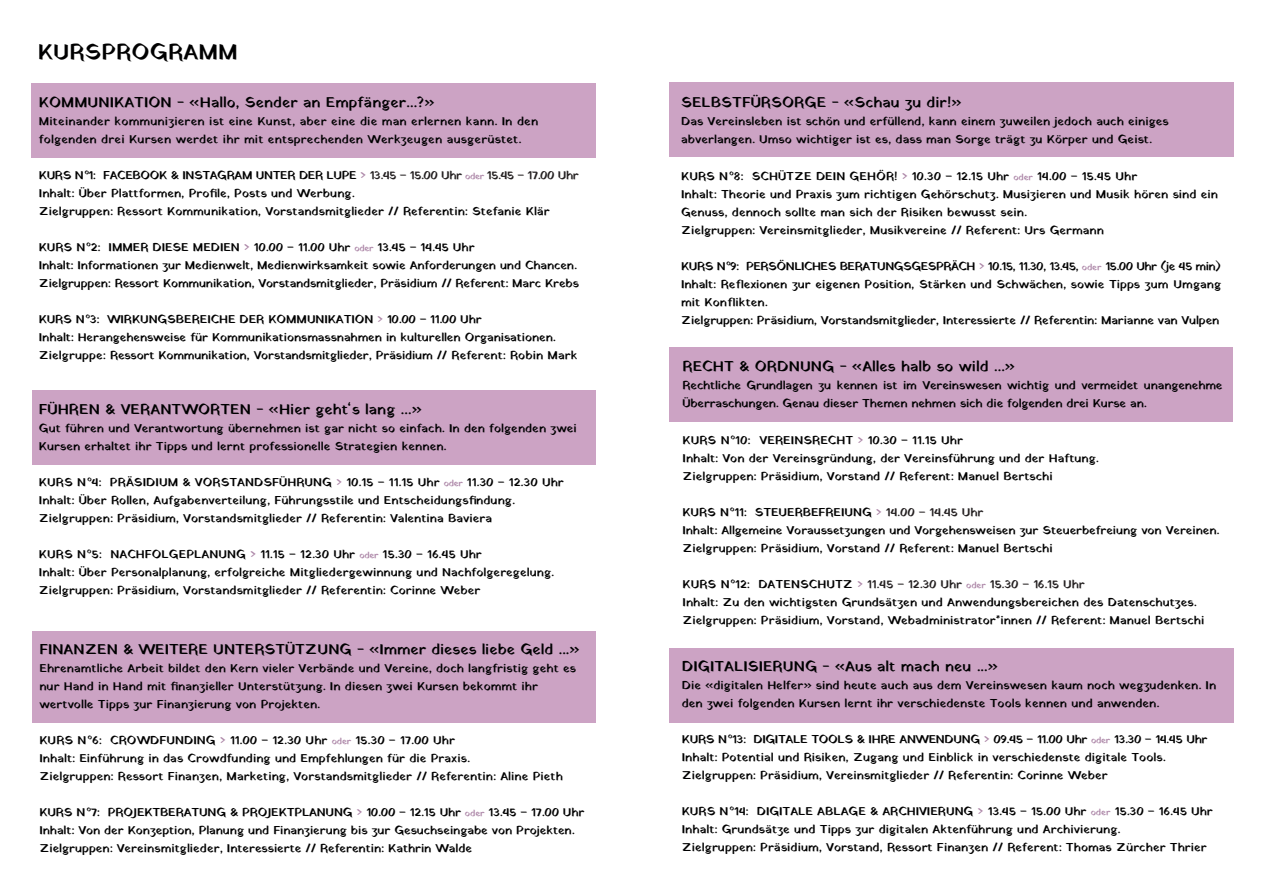
<style>
.page{position:relative;width:1263px;height:893px;background:#fff}
.page>*{position:absolute;margin:0;border:0;box-sizing:border-box;transform-origin:0 0}
.t1{font:22.5px "Yatra One";color:#000001}
.t2{font:15px "Yatra One";color:#000001}
.t3{font:12px/18px "Yatra One";color:#000001}
.s1{color:#ad87a8}
.s2{color:#231f20}
.s3{font-size:9px;color:#ad87a8}
</style>
<div class="page">
<div style="left:31px;top:83px;width:565px;height:75px;background:#cca3c4"></div>
<div style="left:669px;top:82px;width:565px;height:75px;background:#cca3c4"></div>
<div style="left:669px;top:347px;width:564px;height:75px;background:#cca3c4"></div>
<div style="left:32px;top:631px;width:564px;height:92px;background:#cca3c4"></div>
<div style="left:32px;top:390px;width:564px;height:75px;background:#cca3c4"></div>
<div style="left:669px;top:648px;width:564px;height:75px;background:#cca3c4"></div>
<h1 class="t1" style="left:38px;top:37px;width:202px">KURSPROGRAMM</h1>
<p class="t2" style="left:39px;top:92px;width:397px">KOMMUNIKATION - «Hallo, Sender an Empfänger...?»</p>
<p class="t3" style="left:39px;top:113px;width:501px">Miteinander kommunizieren ist eine Kunst, aber eine die man erlernen kann. In den folgenden drei Kursen werdet ihr mit entsprechenden Werkzeugen ausgerüstet.</p>
<p class="t3" style="left:39px;top:167px;width:541px">KURS N°1: FACEBOOK &amp; INSTAGRAM UNTER DER LUPE <span class="s1">&gt;</span> <span class="s2">13.45 – 15.00 Uhr</span> <span class="s3">oder</span> <span class="s2">15.45 – 17.00 Uhr<br></span>Inhalt: Über Plattformen, Profile, Posts und Werbung.<br>Zielgruppen: Ressort Kommunikation, Vorstandsmitglieder // Referentin: Stefanie Klär</p>
<p class="t3" style="left:39px;top:239px;width:542px">KURS N°2: IMMER DIESE MEDIEN <span class="s1">&gt;</span> 10.00 – 11.00 Uhr <span class="s3">oder</span> 13.45 – 14.45 Uhr<br>Inhalt: Informationen zur Medienwelt, Medienwirksamkeit sowie Anforderungen und Chancen.<br>Zielgruppen: Ressort Kommunikation, Vorstandsmitglieder, Präsidium // Referent: Marc Krebs</p>
<p class="t3" style="left:39px;top:311px;width:540px">KURS N°3: WIRKUNGSBEREICHE DER KOMMUNIKATION <span class="s1">&gt;</span> 10.00 – 11.00 Uhr<br>Inhalt: Herangehensweise für Kommunikationsmassnahmen in kulturellen Organisationen.<br>Zielgruppe: Ressort Kommunikation, Vorstandsmitglieder, Präsidium // Referent: Robin Mark</p>
<p class="t2" style="left:39px;top:399px;width:384px">FÜHREN &amp; VERANTWORTEN - «Hier geht‘s lang ...»</p>
<p class="t3" style="left:39px;top:420px;width:539px">Gut führen und Verantwortung übernehmen ist gar nicht so einfach. In den folgenden zwei<br>Kursen erhaltet ihr Tipps und lernt professionelle Strategien kennen.</p>
<p class="t3" style="left:39px;top:474px;width:527px">KURS N°4: PRÄSIDIUM &amp; VORSTANDSFÜHRUNG <span class="s1">&gt;</span> 10.15 – 11.15 Uhr <span class="s3">oder</span> 11.30 – 12.30 Uhr<br>Inhalt: Über Rollen, Aufgabenverteilung, Führungsstile und Entscheidungsfindung.<br>Zielgruppen: Präsidium, Vorstandsmitglieder // Referentin: Valentina Baviera</p>
<p class="t3" style="left:39px;top:546px;width:517px">KURS N°5: NACHFOLGEPLANUNG <span class="s1">&gt;</span> 11.15 – 12.30 Uhr <span class="s3">oder</span> 15.30 – 16.45 Uhr<br>Inhalt: Über Personalplanung, erfolgreiche Mitgliedergewinnung und Nachfolgeregelung.<br>Zielgruppen: Präsidium, Vorstandsmitglieder // Referentin: Corinne Weber</p>
<p class="t2" style="left:39px;top:639px;width:541px">FINANZEN &amp; WEITERE UNTERSTÜTZUNG - «Immer dieses liebe Geld ...»</p>
<p class="t3" style="left:39px;top:659px;width:538px">Ehrenamtliche Arbeit bildet den Kern vieler Verbände und Vereine, doch langfristig geht es nur Hand in Hand mit finanzieller Unterstützung. In diesen zwei Kursen bekommt ihr wertvolle Tipps zur Finanzierung von Projekten.</p>
<p class="t3" style="left:39px;top:731px;width:525px">KURS N°6: CROWDFUNDING <span class="s1">&gt;</span> 11.00 – 12.30 Uhr <span class="s3">oder</span> 15.30 – 17.00 Uhr<br>Inhalt: Einführung in das Crowdfunding und Empfehlungen für die Praxis.<br>Zielgruppen: Ressort Finanzen, Marketing, Vorstandsmitglieder // Referentin: Aline Pieth</p>
<p class="t3" style="left:39px;top:803px;width:546px">KURS N°7: PROJEKTBERATUNG &amp; PROJEKTPLANUNG <span class="s1">&gt;</span> 10.00 – 12.15 Uhr <span class="s3">oder</span> 13.45 – 17.00 Uhr<br>Inhalt: Von der Konzeption, Planung und Finanzierung bis zur Gesuchseingabe von Projekten.<br>Zielgruppen: Vereinsmitglieder, Interessierte // Referentin: Kathrin Walde</p>
<p class="t2" style="left:681px;top:92px;width:282px">SELBSTFÜRSORGE - «Schau zu dir!»</p>
<p class="t3" style="left:681px;top:113px;width:489px">Das Vereinsleben ist schön und erfüllend, kann einem zuweilen jedoch auch einiges abverlangen. Umso wichtiger ist es, dass man Sorge trägt zu Körper und Geist.</p>
<p class="t3" style="left:681px;top:168px;width:538px">KURS N°8: SCHÜTZE DEIN GEHÖR! <span class="s1">&gt;</span> 10.30 – 12.15 Uhr <span class="s3">oder</span> 14.00 – 15.45 Uhr<br>Inhalt: Theorie und Praxis zum richtigen Gehörschutz. Musizieren und Musik hören sind ein Genuss, dennoch sollte man sich der Risiken bewusst sein.<br>Zielgruppen: Vereinsmitglieder, Musikvereine // Referent: Urs Germann</p>
<p class="t3" style="left:681px;top:258px;width:542px">KURS N°9: PERSÖNLICHES BERATUNGSGESPRÄCH <span class="s1">&gt;</span> 10.15, 11.30, 13.45, <span class="s3">oder</span> 15.00 Uhr (je 45 min)<br>Inhalt: Reflexionen zur eigenen Position, Stärken und Schwächen, sowie Tipps zum Umgang mit Konflikten.<br>Zielgruppen: Präsidium, Vorstandsmitglieder, Interessierte // Referentin: Marianne van Vulpen</p>
<p class="t2" style="left:682px;top:356px;width:334px">RECHT &amp; ORDNUNG - «Alles halb so wild ...»</p>
<p class="t3" style="left:682px;top:377px;width:542px">Rechtliche Grundlagen zu kennen ist im Vereinswesen wichtig und vermeidet unangenehme<br>Überraschungen. Genau dieser Themen nehmen sich die folgenden drei Kurse an.</p>
<p class="t3" style="left:682px;top:432px;width:418px">KURS N°10: VEREINSRECHT <span class="s1">&gt;</span> 10.30 – 11.15 Uhr<br>Inhalt: Von der Vereinsgründung, der Vereinsführung und der Haftung.<br>Zielgruppen: Präsidium, Vorstand // Referent: Manuel Bertschi</p>
<p class="t3" style="left:682px;top:504px;width:538px">KURS N°11: STEUERBEFREIUNG <span class="s1">&gt;</span> <span class="s2">14.00 – 14.45 Uhr<br></span>Inhalt: Allgemeine Voraussetzungen und Vorgehensweisen zur Steuerbefreiung von Vereinen.<br>Zielgruppen: Präsidium, Vorstand // Referent: Manuel Bertschi</p>
<p class="t3" style="left:682px;top:576px;width:523px">KURS N°12: DATENSCHUTZ <span class="s1">&gt;</span> <span class="s2">11.45 – 12.30 Uhr</span> <span class="s3">oder</span> <span class="s2">15.30 – 16.15 Uhr<br></span>Inhalt: Zu den wichtigsten Grundsätzen und Anwendungsbereichen des Datenschutzes.<br>Zielgruppen: Präsidium, Vorstand, Webadministrator*innen // Referent: Manuel Bertschi</p>
<p class="t2" style="left:682px;top:656px;width:317px">DIGITALISIERUNG - «Aus alt mach neu ...»</p>
<p class="t3" style="left:682px;top:677px;width:536px">Die «digitalen Helfer» sind heute auch aus dem Vereinswesen kaum noch wegzudenken. In den zwei folgenden Kursen lernt ihr verschiedenste Tools kennen und anwenden.</p>
<p class="t3" style="left:682px;top:731px;width:527px">KURS N°13: DIGITALE TOOLS &amp; IHRE ANWENDUNG <span class="s1">&gt;</span> 09.45 – 11.00 Uhr <span class="s3">oder</span> 13.30 – 14.45 Uhr<br>Inhalt: Potential und Risiken, Zugang und Einblick in verschiedenste digitale Tools.<br>Zielgruppen: Präsidium, Vereinsmitglieder // Referentin: Corinne Weber</p>
<p class="t3" style="left:682px;top:803px;width:533px">KURS N°14: DIGITALE ABLAGE &amp; ARCHIVIERUNG <span class="s1">&gt;</span> 13.45 – 15.00 Uhr <span class="s3">oder</span> 15.30 – 16.45 Uhr<br>Inhalt: Grundsätze und Tipps zur digitalen Aktenführung und Archivierung.<br>Zielgruppen: Präsidium, Vorstand, Ressort Finanzen // Referent: Thomas Zürcher Thrier</p>
</div>
